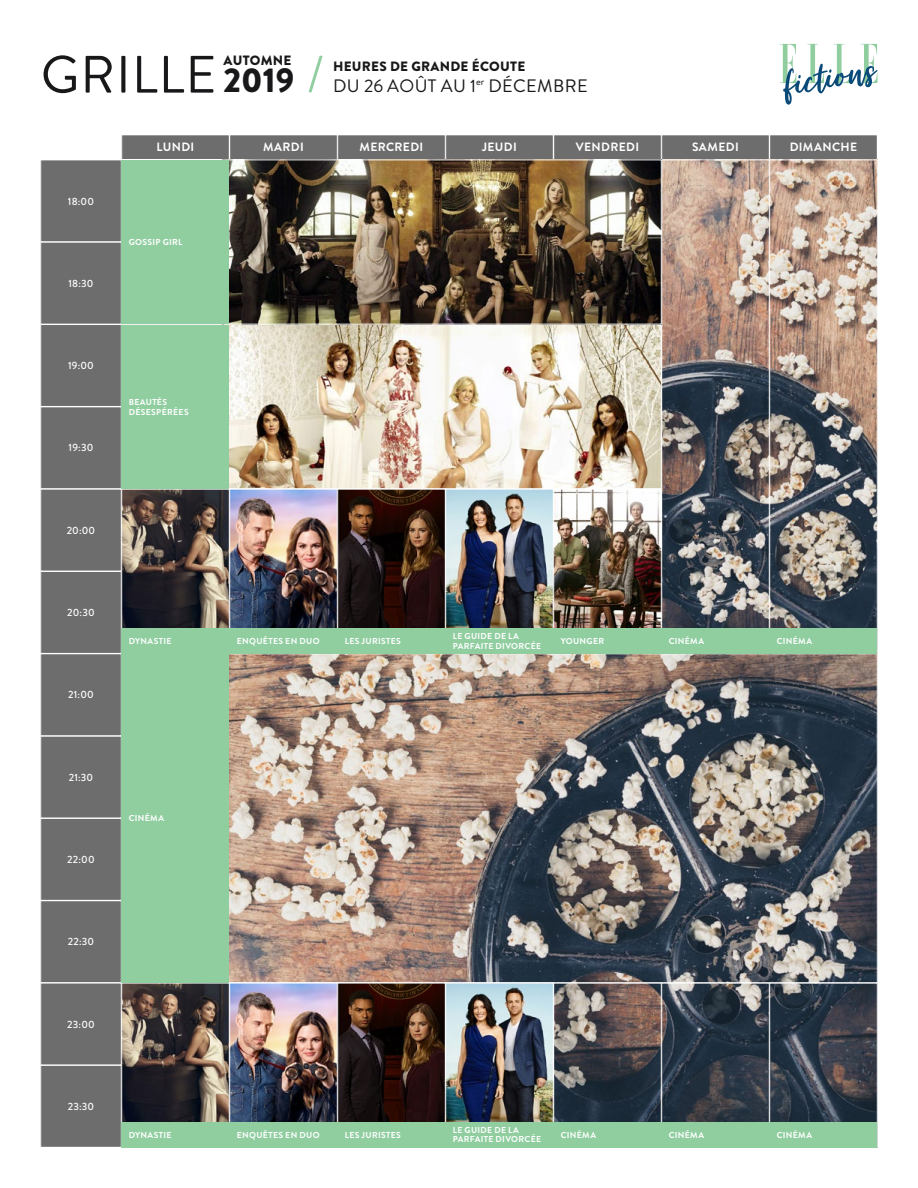
<style>
.page{position:relative;width:918px;height:1188px;background:#fff}
.page>*{position:absolute;margin:0;border:0;box-sizing:border-box;transform-origin:0 0}
.t1{font:52.5px "Brandon Grotesque";letter-spacing:.02em;color:#18181a}
.t2{font:900 34.5px "Brandon Grotesque";color:#18181a}
.t3{font:18px "Brandon Grotesque";letter-spacing:.02em;color:#18181a}
.t4{font:900 13.5px "Brandon Grotesque";letter-spacing:.02em;color:#18181a}
.t5{font:700 12px "Brandon Grotesque";letter-spacing:.03em;color:#fff}
.t6{font:500 10.5px "Brandon Grotesque";letter-spacing:.015em;color:#fff}
.t7{font:700 8.7px/9.8px "Brandon Grotesque";letter-spacing:.04em;color:#fff}
</style>
<div class="page">
<svg style="left:309px;top:56px;width:13px;height:36px"></svg>
<div style="left:770px;top:135px;width:107px;height:25px;background:#6d6d6e"></div>
<div style="left:770px;top:135px;width:108px;height:25px;border:1px solid #fff"></div>
<div style="left:554px;top:135px;width:107px;height:25px;background:#6d6d6e"></div>
<div style="left:230px;top:135px;width:107px;height:25px;background:#6d6d6e"></div>
<div style="left:662px;top:135px;width:107px;height:25px;background:#6d6d6e"></div>
<div style="left:662px;top:135px;width:108px;height:25px;border:1px solid #fff"></div>
<div style="left:338px;top:135px;width:107px;height:25px;background:#6d6d6e"></div>
<div style="left:446px;top:135px;width:107px;height:25px;background:#6d6d6e"></div>
<div style="left:122px;top:135px;width:107px;height:25px;background:#6d6d6e"></div>
<div style="left:122px;top:135px;width:108px;height:25px;border:1px solid #fff"></div>
<div style="left:41px;top:160px;width:80px;height:82px;background:#6d6d6e"></div>
<div style="left:40px;top:160px;width:82px;height:82px;border:1px solid #fff"></div>
<div style="left:41px;top:242px;width:80px;height:82px;background:#6d6d6e"></div>
<div style="left:40px;top:242px;width:82px;height:82px;border:1px solid #fff"></div>
<div style="left:41px;top:736px;width:80px;height:82px;background:#6d6d6e"></div>
<div style="left:40px;top:736px;width:82px;height:82px;border:1px solid #fff"></div>
<div style="left:41px;top:325px;width:80px;height:81px;background:#6d6d6e"></div>
<div style="left:40px;top:324px;width:82px;height:83px;border:1px solid #fff"></div>
<div style="left:41px;top:818px;width:80px;height:82px;background:#6d6d6e"></div>
<div style="left:40px;top:818px;width:82px;height:83px;border:1px solid #fff"></div>
<div style="left:41px;top:407px;width:80px;height:82px;background:#6d6d6e"></div>
<div style="left:40px;top:407px;width:82px;height:82px;border:1px solid #fff"></div>
<div style="left:41px;top:901px;width:80px;height:82px;background:#6d6d6e"></div>
<div style="left:40px;top:901px;width:82px;height:82px;border:1px solid #fff"></div>
<div style="left:41px;top:489px;width:80px;height:82px;background:#6d6d6e"></div>
<div style="left:40px;top:489px;width:82px;height:82px;border:1px solid #fff"></div>
<div style="left:41px;top:983px;width:80px;height:82px;background:#6d6d6e"></div>
<div style="left:40px;top:983px;width:82px;height:82px;border:1px solid #fff"></div>
<div style="left:41px;top:571px;width:80px;height:82px;background:#6d6d6e"></div>
<div style="left:40px;top:571px;width:82px;height:83px;border:1px solid #fff"></div>
<div style="left:41px;top:1065px;width:80px;height:82px;background:#6d6d6e"></div>
<div style="left:40px;top:1065px;width:82px;height:83px;border:1px solid #fff"></div>
<div style="left:41px;top:654px;width:80px;height:82px;background:#6d6d6e"></div>
<div style="left:40px;top:654px;width:82px;height:82px;border:1px solid #fff"></div>
<svg style="left:780px;top:44px;width:98px;height:61px"></svg>
<img style="left:664px;top:162px;width:104px;height:466px">
<div style="left:662px;top:160px;width:108px;height:494px;border:1px solid #fff"></div>
<img style="left:664px;top:985px;width:104px;height:137px">
<div style="left:662px;top:983px;width:108px;height:165px;border:1px solid #fff"></div>
<svg style="left:556px;top:985px;width:104px;height:137px;background:#514e52"></svg>
<div style="left:554px;top:983px;width:108px;height:165px;border:1px solid #fff"></div>
<img style="left:772px;top:162px;width:104px;height:466px">
<div style="left:770px;top:160px;width:108px;height:494px;border:1px solid #fff"></div>
<svg style="left:772px;top:985px;width:104px;height:137px;background:#363e4a"></svg>
<div style="left:770px;top:983px;width:108px;height:165px;border:1px solid #fff"></div>
<img style="left:229px;top:326px;width:431px;height:161px">
<div style="left:122px;top:324px;width:540px;height:165px;border:1px solid #fff"></div>
<img style="left:229px;top:162px;width:431px;height:160px">
<div style="left:122px;top:160px;width:540px;height:164px;border:1px solid #fff"></div>
<img style="left:229px;top:656px;width:647px;height:325px">
<img style="left:124px;top:491px;width:104px;height:137px">
<div style="left:122px;top:489px;width:108px;height:165px;border:1px solid #fff"></div>
<img style="left:124px;top:985px;width:104px;height:137px">
<div style="left:122px;top:983px;width:108px;height:165px;border:1px solid #fff"></div>
<img style="left:232px;top:491px;width:104px;height:137px">
<div style="left:230px;top:489px;width:108px;height:165px;border:1px solid #fff"></div>
<img style="left:232px;top:985px;width:104px;height:137px">
<div style="left:230px;top:983px;width:108px;height:165px;border:1px solid #fff"></div>
<img style="left:340px;top:491px;width:104px;height:137px">
<div style="left:338px;top:489px;width:108px;height:165px;border:1px solid #fff"></div>
<svg style="left:340px;top:985px;width:104px;height:137px;background:#2c1711"></svg>
<div style="left:338px;top:983px;width:108px;height:165px;border:1px solid #fff"></div>
<div style="left:122px;top:325px;width:107px;height:164px;background:#90cea0"></div>
<div style="left:122px;top:160px;width:107px;height:164px;background:#90cea0"></div>
<div style="left:122px;top:654px;width:107px;height:328px;background:#90cea0"></div>
<div style="left:122px;top:628px;width:107px;height:25px;background:#90cea0"></div>
<div style="left:122px;top:1122px;width:107px;height:25px;background:#90cea0"></div>
<div style="left:230px;top:628px;width:107px;height:25px;background:#90cea0"></div>
<div style="left:230px;top:1122px;width:107px;height:25px;background:#90cea0"></div>
<div style="left:338px;top:628px;width:107px;height:25px;background:#90cea0"></div>
<div style="left:338px;top:1122px;width:107px;height:25px;background:#90cea0"></div>
<img style="left:448px;top:491px;width:104px;height:137px">
<div style="left:446px;top:489px;width:108px;height:165px;border:1px solid #fff"></div>
<img style="left:448px;top:985px;width:104px;height:137px">
<div style="left:446px;top:983px;width:108px;height:165px;border:1px solid #fff"></div>
<img style="left:556px;top:491px;width:104px;height:137px">
<div style="left:554px;top:489px;width:108px;height:165px;border:1px solid #fff"></div>
<div style="left:446px;top:628px;width:107px;height:25px;background:#90cea0"></div>
<div style="left:446px;top:1122px;width:107px;height:25px;background:#90cea0"></div>
<div style="left:554px;top:628px;width:107px;height:25px;background:#90cea0"></div>
<div style="left:662px;top:628px;width:107px;height:25px;background:#90cea0"></div>
<div style="left:662px;top:1122px;width:107px;height:25px;background:#90cea0"></div>
<div style="left:554px;top:1122px;width:107px;height:25px;background:#90cea0"></div>
<div style="left:770px;top:628px;width:107px;height:25px;background:#90cea0"></div>
<div style="left:770px;top:1122px;width:107px;height:25px;background:#90cea0"></div>
<h1 class="t1" style="left:41px;top:38px;width:177px">GRILLE</h1>
<h3 class="t4" style="left:224px;top:51px;width:69px">AUTOMNE</h3>
<h3 class="t4" style="left:333px;top:57px;width:194px">HEURES DE GRANDE ÉCOUTE</h3>
<h2 class="t2" style="left:224px;top:56px;width:72px">2019</h2>
<h3 class="t3" style="left:333px;top:74px;width:256px">DU 26 AOÛT AU 1<sup>er</sup> DÉCEMBRE</h3>
<p class="t6" style="left:68px;top:194px;width:28px">18:00</p>
<p class="t6" style="left:68px;top:276px;width:27px">18:30</p>
<p class="t6" style="left:68px;top:358px;width:27px">19:00</p>
<p class="t6" style="left:69px;top:441px;width:26px">19:30</p>
<p class="t6" style="left:67px;top:523px;width:30px">20:00</p>
<p class="t6" style="left:67px;top:605px;width:29px">20:30</p>
<p class="t6" style="left:68px;top:688px;width:27px">21:00</p>
<p class="t6" style="left:69px;top:770px;width:26px">21:30</p>
<p class="t6" style="left:67px;top:852px;width:29px">22:00</p>
<p class="t6" style="left:68px;top:935px;width:28px">22:30</p>
<p class="t6" style="left:67px;top:1017px;width:29px">23:00</p>
<p class="t6" style="left:68px;top:1099px;width:28px">23:30</p>
<h3 class="t5" style="left:157px;top:139px;width:39px">LUNDI</h3>
<h3 class="t5" style="left:263px;top:139px;width:42px">MARDI</h3>
<h3 class="t5" style="left:360px;top:139px;width:65px">MERCREDI</h3>
<h3 class="t5" style="left:482px;top:139px;width:36px">JEUDI</h3>
<h3 class="t5" style="left:576px;top:139px;width:65px">VENDREDI</h3>
<h3 class="t5" style="left:692px;top:139px;width:48px">SAMEDI</h3>
<h3 class="t5" style="left:790px;top:139px;width:69px">DIMANCHE</h3>
<p class="t7" style="left:129px;top:237px;width:55px">GOSSIP GIRL</p>
<p class="t7" style="left:129px;top:397px;width:62px">BEAUTÉS<br>DÉSESPÉRÉES</p>
<p class="t7" style="left:129px;top:636px;width:44px">DYNASTIE</p>
<p class="t7" style="left:129px;top:813px;width:37px">CINÉMA</p>
<p class="t7" style="left:237px;top:636px;width:84px">ENQUÊTES EN DUO</p>
<p class="t7" style="left:345px;top:636px;width:58px">LES JURISTES</p>
<p class="t7" style="left:453px;top:631px;width:90px">LE GUIDE DE LA<br>PARFAITE DIVORCÉE</p>
<p class="t7" style="left:561px;top:636px;width:45px">YOUNGER</p>
<p class="t7" style="left:669px;top:636px;width:37px">CINÉMA</p>
<p class="t7" style="left:777px;top:636px;width:37px">CINÉMA</p>
<p class="t7" style="left:129px;top:1130px;width:44px">DYNASTIE</p>
<p class="t7" style="left:237px;top:1130px;width:84px">ENQUÊTES EN DUO</p>
<p class="t7" style="left:345px;top:1130px;width:58px">LES JURISTES</p>
<p class="t7" style="left:453px;top:1125px;width:90px">LE GUIDE DE LA<br>PARFAITE DIVORCÉE</p>
<p class="t7" style="left:561px;top:1130px;width:37px">CINÉMA</p>
<p class="t7" style="left:669px;top:1130px;width:37px">CINÉMA</p>
<p class="t7" style="left:777px;top:1130px;width:37px">CINÉMA</p>
</div>
